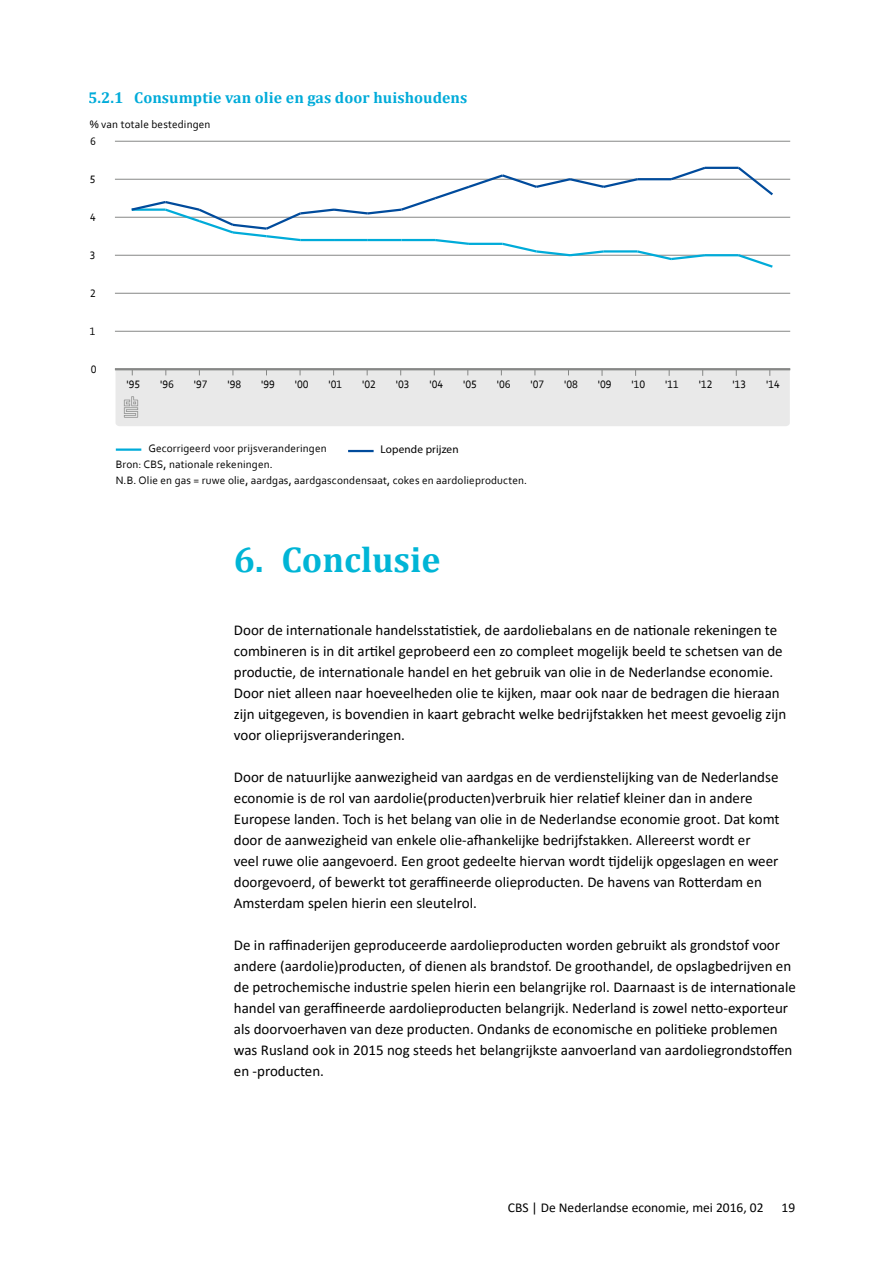
<style>
.page{position:relative;width:893px;height:1263px;background:#fff}
.page>*{position:absolute;margin:0;border:0;box-sizing:border-box;transform-origin:0 0}
.t1{font:700 36px "Cambria";color:#00b5d6}
.t2{font:700 15.75px "Cambria";letter-spacing:.005em;color:#00abd9}
.t3{font:15px/21px "Calibri";color:#000}
.t4{font:13.5px "Calibri";color:#000}
.t5{font:11.25px/16.5px "Corbel";letter-spacing:.01em;color:#000}
.t6{font:11.25px "Myriad Pro";letter-spacing:.01em;color:#000}
</style>
<div class="page">
<hr style="left:115px;top:368px;width:675px;height:2px;background:#868786">
<hr style="left:115px;top:331px;width:675px;height:1px;background:#868786">
<hr style="left:115px;top:293px;width:675px;height:1px;background:#868786">
<hr style="left:115px;top:255px;width:675px;height:1px;background:#868786">
<hr style="left:115px;top:217px;width:675px;height:1px;background:#868786">
<hr style="left:115px;top:179px;width:675px;height:1px;background:#868786">
<hr style="left:115px;top:141px;width:675px;height:1px;background:#868786">
<hr style="left:705px;top:254px;width:34px;height:2px;background:#00abd9">
<svg style="left:736px;top:254px;width:39px;height:14px"></svg>
<svg style="left:129px;top:166px;width:579px;height:95px"></svg>
<hr style="left:705px;top:167px;width:34px;height:2px;background:#004b9c">
<svg style="left:735px;top:166px;width:40px;height:30px"></svg>
<hr style="left:116px;top:448px;width:25px;height:3px;background:#00abd9">
<hr style="left:348px;top:450px;width:26px;height:2px;background:#004b9c">
<div style="left:116px;top:370px;width:674px;height:56px;background:#e9e9e9"></div>
<p class="t2" style="left:88px;top:86px;width:381px">5.2.1 Consumptie van olie en gas door huishoudens</p>
<p class="t5" style="left:90px;top:116px;width:122px">% van totale bestedingen</p>
<p class="t5" style="left:90px;top:133px;width:7px">6</p>
<p class="t5" style="left:90px;top:171px;width:7px">5</p>
<p class="t5" style="left:90px;top:209px;width:7px">4</p>
<p class="t5" style="left:90px;top:247px;width:7px">3</p>
<p class="t5" style="left:90px;top:285px;width:7px">2</p>
<p class="t5" style="left:90px;top:323px;width:7px">1</p>
<p class="t5" style="left:91px;top:361px;width:7px">0</p>
<p class="t5" style="left:126px;top:375px;width:16px">'95</p>
<p class="t5" style="left:160px;top:375px;width:16px">'96</p>
<p class="t5" style="left:194px;top:375px;width:16px">'97</p>
<p class="t5" style="left:227px;top:375px;width:16px">'98</p>
<p class="t5" style="left:261px;top:375px;width:16px">'99</p>
<p class="t5" style="left:295px;top:375px;width:16px">'00</p>
<p class="t5" style="left:328px;top:375px;width:16px">'01</p>
<p class="t5" style="left:362px;top:375px;width:16px">'02</p>
<p class="t5" style="left:396px;top:375px;width:16px">'03</p>
<p class="t5" style="left:429px;top:375px;width:16px">'04</p>
<p class="t5" style="left:463px;top:375px;width:16px">'05</p>
<p class="t5" style="left:497px;top:375px;width:16px">'06</p>
<p class="t5" style="left:530px;top:375px;width:16px">'07</p>
<p class="t5" style="left:564px;top:375px;width:16px">'08</p>
<p class="t5" style="left:598px;top:375px;width:16px">'09</p>
<p class="t5" style="left:631px;top:375px;width:16px">'10</p>
<p class="t5" style="left:665px;top:375px;width:16px">'11</p>
<p class="t5" style="left:699px;top:375px;width:16px">'12</p>
<p class="t5" style="left:732px;top:375px;width:16px">'13</p>
<p class="t5" style="left:766px;top:375px;width:16px">'14</p>
<p class="t5" style="left:148px;top:440px;width:180px">Gecorrigeerd voor prijsveranderingen</p>
<p class="t6" style="left:381px;top:442px;width:79px">Lopende prijzen</p>
<p class="t5" style="left:116px;top:455px;width:413px">Bron: CBS, nationale rekeningen.<br>N.B. Olie en gas = ruwe olie, aardgas, aardgascondensaat, cokes en aardolieproducten.</p>
<h1 class="t1" style="left:234px;top:538px;width:208px">6. Conclusie</h1>
<p class="t3" style="left:234px;top:619px;width:554px">Door de internationale handelsstatistiek, de aardoliebalans en de nationale rekeningen te combineren is in dit artikel geprobeerd een zo compleet mogelijk beeld te schetsen van de productie, de internationale handel en het gebruik van olie in de Nederlandse economie.<br>Door niet alleen naar hoeveelheden olie te kijken, maar ook naar de bedragen die hieraan zijn uitgegeven, is bovendien in kaart gebracht welke bedrijfstakken het meest gevoelig zijn voor olieprijsveranderingen.</p>
<p class="t3" style="left:234px;top:766px;width:547px">Door de natuurlijke aanwezigheid van aardgas en de verdienstelijking van de Nederlandse economie is de rol van aardolie(producten)verbruik hier relatief kleiner dan in andere Europese landen. Toch is het belang van olie in de Nederlandse economie groot. Dat komt door de aanwezigheid van enkele olie-afhankelijke bedrijfstakken. Allereerst wordt er<br>veel ruwe olie aangevoerd. Een groot gedeelte hiervan wordt tijdelijk opgeslagen en weer doorgevoerd, of bewerkt tot geraffineerde olieproducten. De havens van Rotterdam en Amsterdam spelen hierin een sleutelrol.</p>
<p class="t3" style="left:234px;top:934px;width:564px">De in raffinaderijen geproduceerde aardolieproducten worden gebruikt als grondstof voor andere (aardolie)producten, of dienen als brandstof. De groothandel, de opslagbedrijven en de petrochemische industrie spelen hierin een belangrijke rol. Daarnaast is de internationale handel van geraffineerde aardolieproducten belangrijk. Nederland is zowel netto-exporteur als doorvoerhaven van deze producten. Ondanks de economische en politieke problemen was Rusland ook in 2015 nog steeds het belangrijkste aanvoerland van aardoliegrondstoffen en -producten.</p>
<p class="t4" style="left:508px;top:1198px;width:257px">CBS | De Nederlandse economie, mei 2016, 02</p>
<p class="t4" style="left:781px;top:1198px;width:15px">19</p>
</div>
